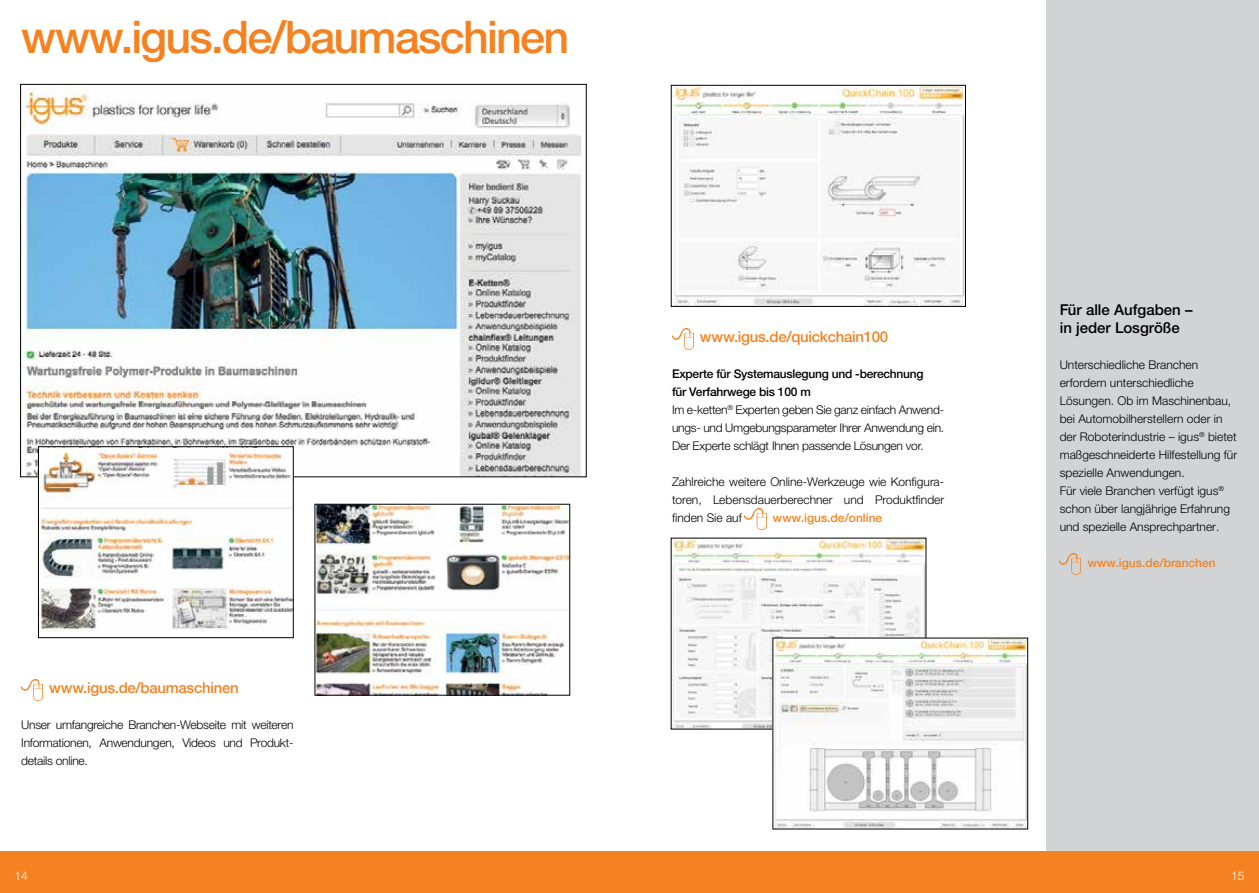
<style>
.page{position:relative;width:1259px;height:893px;background:#fff}
.page>*{position:absolute;margin:0;border:0;box-sizing:border-box;transform-origin:0 0}
.t1{font:500 45px "Helvetica Neue LTW1 G";letter-spacing:-.04em;color:#f58220}
.t2{font:500 15px "Helvetica Neue LTW1 G";letter-spacing:-.02em;color:#f58220}
.t3{font:500 15px/18px "Helvetica Neue LTW1 G";color:#000}
.t4{font:300 12px/18px "Helvetica Neue LTW1 G";color:#000;text-align:justify}
.t5{font:300 12px/18px "Helvetica Neue LTW1 G";letter-spacing:-.02em;color:#000}
.t6{font:500 12px "Helvetica Neue LTW1 G";color:#f58220}
.t7{font:300 12px "Helvetica Neue LTW1 G";color:#fff}
.s1{font-weight:500}
</style>
<div class="page">
<div style="left:1046px;top:0;width:213px;height:877px;background:#d1d3d4"></div>
<div style="left:0;top:851px;width:1259px;height:42px;background:#f58220"></div>
<img style="left:22px;top:86px;width:560px;height:389px">
<img style="left:21px;top:680px;width:22px;height:20px">
<img style="left:673px;top:87px;width:290px;height:218px">
<div style="left:671px;top:85px;width:294px;height:222px;border:1px solid #000"></div>
<img style="left:1059px;top:554px;width:22px;height:20px">
<img style="left:672px;top:329px;width:21px;height:20px">
<img style="left:745px;top:509px;width:21px;height:20px">
<img style="left:673px;top:540px;width:251px;height:187px">
<img style="left:774px;top:640px;width:252px;height:187px">
<img style="left:40px;top:449px;width:251px;height:181px">
<div style="left:38px;top:446px;width:255px;height:192px;border:1px solid #000"></div>
<img style="left:317px;top:506px;width:251px;height:187px">
<h1 class="t1" style="left:21px;top:10px;width:549px">www.igus.de/baumaschinen</h1>
<p class="t2" style="left:49px;top:679px;width:191px">www.igus.de/baumaschinen</p>
<p class="t4" style="left:21px;top:716px;width:274px">Unser umfangreiche Branchen-Webseite mit weiteren Informationen, Anwendungen, Videos und Produkt&shy;details online.</p>
<p class="t2" style="left:700px;top:328px;width:190px">www.igus.de/quickchain100</p>
<p class="t5" style="left:672px;top:365px;width:274px"><span class="s1">Experte für Systemauslegung und -berechnung<br>für Verfahrwege bis 100 m<br></span>Im e-ketten<sup>®</sup> Experten geben Sie ganz einfach Anwend&shy;ungs- und Umgebungsparameter Ihrer Anwendung ein.<br>Der Experte schlägt Ihnen passende Lösungen vor.</p>
<p class="t4" style="left:672px;top:473px;width:274px">Zahlreiche weitere Online-Werkzeuge wie Konfigura&shy;toren, Lebensdauerberechner und Produktfinder finden Sie auf</p>
<p class="t6" style="left:773px;top:511px;width:111px">www.igus.de/online</p>
<p class="t3" style="left:1059px;top:301px;width:134px">Für alle Aufgaben – in jeder Losgröße</p>
<p class="t4" style="left:1059px;top:356px;width:179px;text-align:left">Unterschiedliche Branchen erfordern unterschiedliche<br>Lösungen. Ob im Maschinenbau, bei Automobilherstellern oder in der Roboterindustrie – igus<sup>®</sup> bietet maßgeschneiderte Hilfestellung für spezielle Anwendungen.<br>Für viele Branchen verfügt igus<sup>® </sup>schon über langjährige Erfahrung und spezielle Ansprechpartner.</p>
<p class="t6" style="left:1087px;top:556px;width:129px">www.igus.de/branchen</p>
<p class="t7" style="left:15px;top:869px;width:15px">14</p>
<p class="t7" style="left:1231px;top:869px;width:15px">15</p>
</div>
